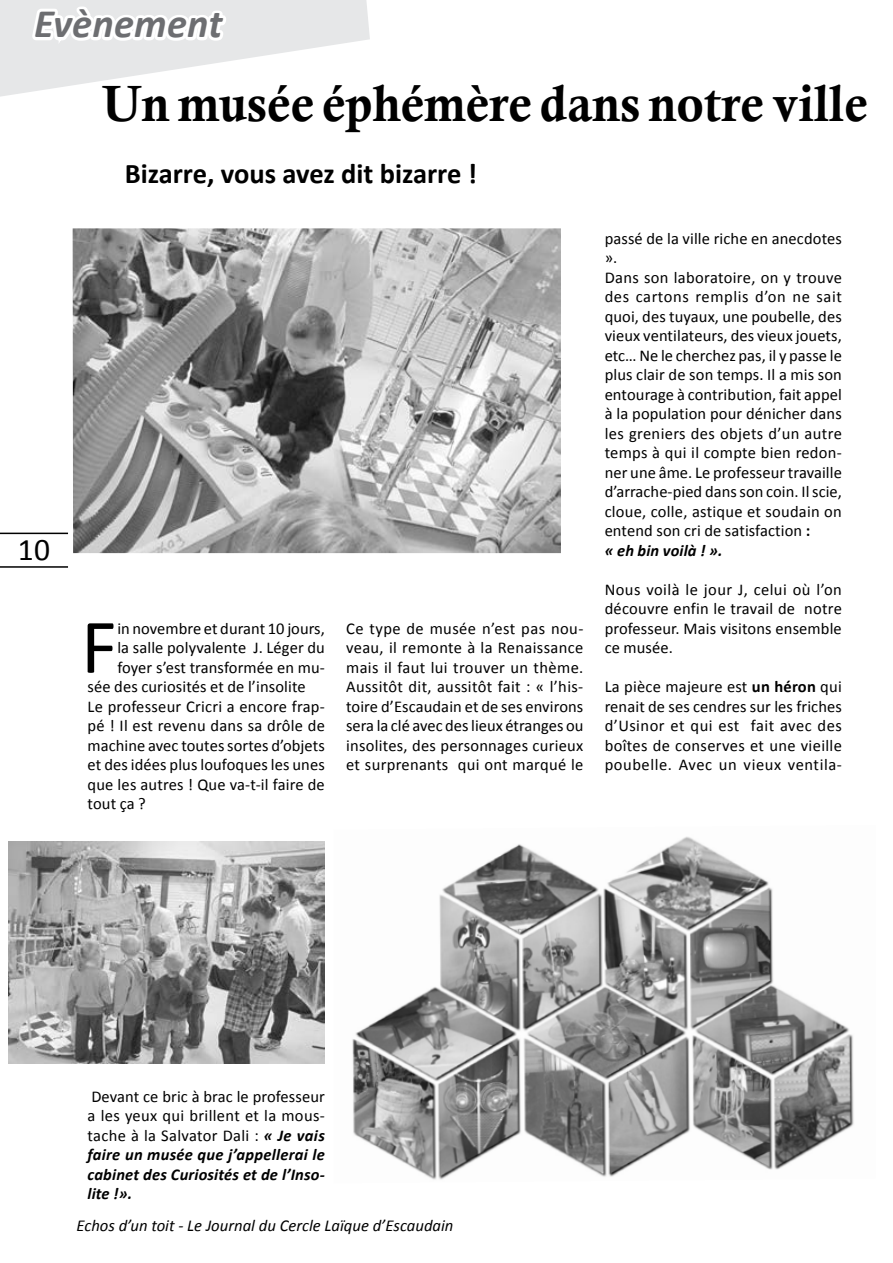
<style>
.page{position:relative;width:893px;height:1263px;background:#fff}
.page>*{position:absolute;margin:0;border:0;box-sizing:border-box;transform-origin:0 0}
.t1{font:78px "Calibri";color:#000}
.t2{font:51px "Calis MT Bol";color:#000}
.t3{font:italic 700 40.5px "Calibri";letter-spacing:.005em;color:#6d6e71}
.t4{font:31.5px "Calibri";color:#000}
.t5{font:700 28.5px "Calibri";color:#000}
.t6{font:italic 16.65px "Calibri";color:#000}
.t7{font:16.5px/19.5px "Calibri";letter-spacing:.005em;color:#000;text-align:justify}
.s1{font-weight:700}
.s2{font-weight:700;font-style:italic}
</style>
<div class="page">
<hr style="left:0;top:533px;width:68px;height:1px;background:#000">
<hr style="left:0;top:566px;width:68px;height:2px;background:#000">
<img style="left:9px;top:842px;width:316px;height:221px">
<img style="left:352px;top:836px;width:502px;height:344px">
<svg style="left:0;top:0;width:370px;height:97px"></svg>
<img style="left:73px;top:228px;width:488px;height:325px">
<h3 class="t3" style="left:34px;top:-1px;width:190px">Evènement</h3>
<h2 class="t2" style="left:102px;top:74px;width:767px">Un musée éphémère dans notre ville</h2>
<h3 class="t4" style="left:18px;top:530px;width:34px">10</h3>
<h3 class="t5" style="left:125px;top:156px;width:354px">Bizarre, vous avez dit bizarre !</h3>
<h1 class="t1" style="left:81px;top:598px;width:37px">F</h1>
<p class="t7" style="left:117px;top:618px;width:209px">in novembre et durant 10 jours,</p>
<p class="t7" style="left:117px;top:637px;width:209px">la salle polyvalente J. Léger du</p>
<p class="t7" style="left:117px;top:657px;width:209px">foyer s’est transformée en mu-</p>
<p class="t7" style="left:88px;top:676px;width:220px">sée des curiosités et de l’insolite</p>
<p class="t7" style="left:88px;top:696px;width:239px">Le professeur Cricri a encore frap-</p>
<p class="t7" style="left:88px;top:715px;width:239px">pé ! Il est revenu dans sa drôle de</p>
<p class="t7" style="left:88px;top:735px;width:239px">machine avec toutes sortes d’objets</p>
<p class="t7" style="left:88px;top:754px;width:239px">et des idées plus loufoques les unes</p>
<p class="t7" style="left:88px;top:774px;width:239px">que les autres ! Que va-t-il faire de</p>
<p class="t7" style="left:88px;top:793px;width:60px">tout ça ?</p>
<p class="t7" style="left:346px;top:618px;width:239px">Ce type de musée n’est pas nou&shy;veau, il remonte à la Renaissance mais il faut lui trouver un thème.<br>Aussitôt dit, aussitôt fait : « l’his&shy;toire d’Escaudain et de ses environs sera la clé avec des lieux étranges ou insolites, des personnages curieux et surprenants qui ont marqué le</p>
<p class="t7" style="left:605px;top:228px;width:239px;text-align:left">passé de la ville riche en anecdotes ».<br>Dans son laboratoire, on y trouve des cartons remplis d’on ne sait quoi, des tuyaux, une poubelle, des vieux ventilateurs, des vieux jouets, etc… Ne le cherchez pas, il y passe le plus clair de son temps. Il a mis son entourage à contribution, fait appel à la population pour dénicher dans les greniers des objets d’un autre temps à qui il compte bien redon&shy;ner une âme. Le professeur travaille d’arrache-pied dans son coin. Il scie, cloue, colle, astique et soudain on entend son cri de satisfaction <span class="s1">:<br></span><span class="s2">« eh bin voilà ! ».</span></p>
<p class="t7" style="left:605px;top:579px;width:239px">Nous voilà le jour J, celui où l’on découvre enfin le travail de notre professeur. Mais visitons ensemble ce musée.</p>
<p class="t7" style="left:605px;top:676px;width:239px">La pièce majeure est <span class="s1">un héron</span> qui renait de ses cendres sur les friches d’Usinor et qui est fait avec des boîtes de conserves et une vieille poubelle. Avec un vieux ventila-</p>
<p class="t7" style="left:88px;top:1086px;width:239px">Devant ce bric à brac le professeur a les yeux qui brillent et la mous&shy;tache à la Salvator Dali : <span class="s2">« Je vais faire un musée que j’appellerai le cabinet des Curiosités et de l’Inso&shy;lite !».</span></p>
<p class="t6" style="left:77px;top:1215px;width:378px">Echos d’un toit - Le Journal du Cercle Laïque d’Escaudain</p>
</div>
